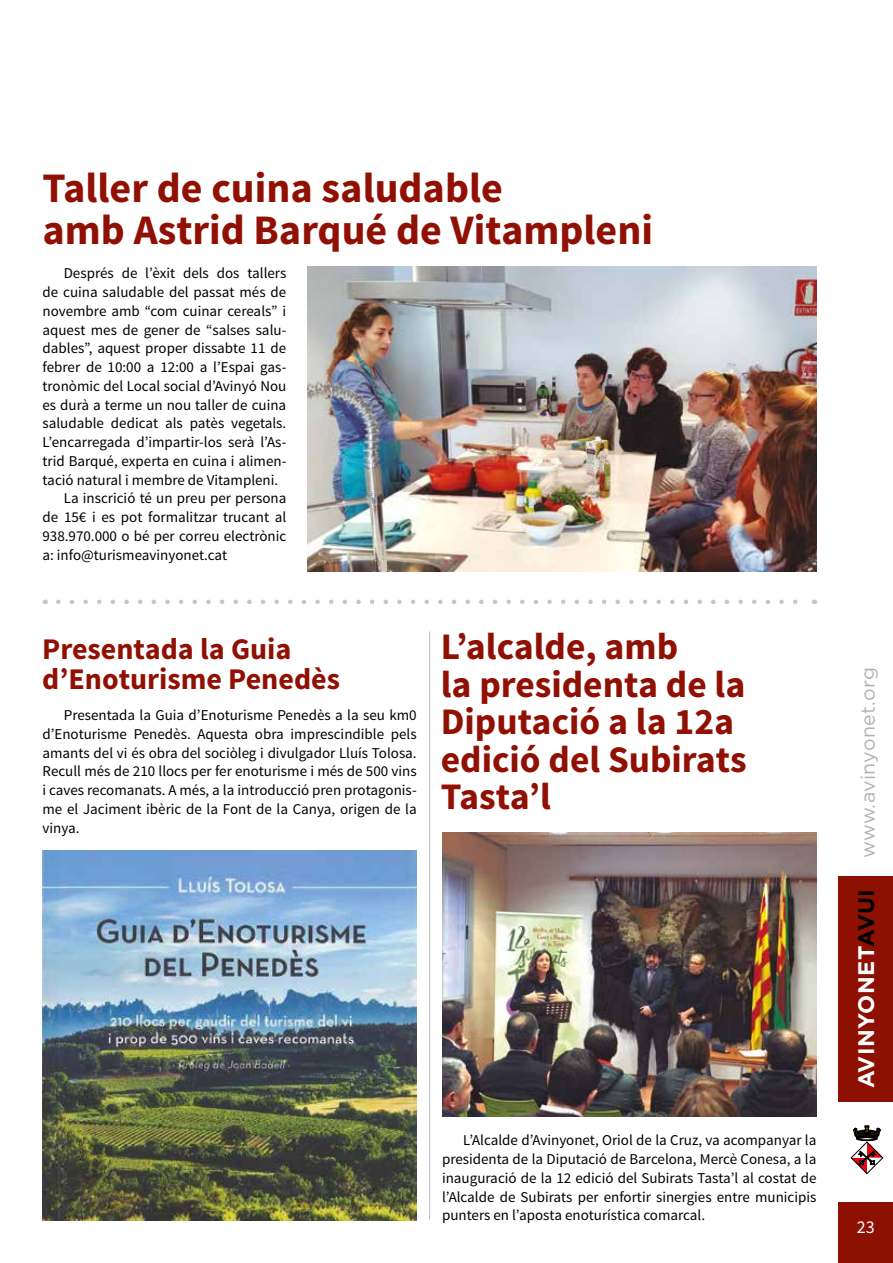
<style>
.page{position:relative;width:893px;height:1263px;background:#fff}
.page>*{position:absolute;margin:0;border:0;box-sizing:border-box;transform-origin:0 0}
.t1{font:700 42px/42px "Source Sans Pro";color:#911004}
.t2{font:700 37.5px/37.5px "Source Sans Pro";color:#911004}
.t3{font:700 30px/30px "Source Sans Pro";color:#911004}
.t4{font:700 22.5px "Gotham";letter-spacing:.02em;color:#fff}
.t5{font:19.5px "Gotham";letter-spacing:.015em;color:#b3b2b2}
.t6{font:18px "Source Sans Pro";color:#fff}
.t7{font:15px/18.8px "Source Sans Pro";color:#000;text-align:justify}
.s1{color:#000}
</style>
<div class="page">
<div style="left:839px;top:1202px;width:54px;height:61px;background:#8d1003"></div>
<div style="left:839px;top:876px;width:54px;height:225px;background:#8d1003"></div>
<svg style="left:850px;top:1125px;width:33px;height:49px"></svg>
<img style="left:308px;top:267px;width:508px;height:305px">
<img style="left:442px;top:832px;width:374px;height:284px">
<svg style="left:58px;top:600px;width:740px;height:4px"></svg>
<hr style="left:429px;top:631px;width:1px;height:588px;background:#b9b7bb">
<img style="left:43px;top:850px;width:374px;height:370px">
<h1 class="t1" style="left:43px;top:168px;width:612px">Taller de cuina saludable<br>amb Astrid Barqué de Vitampleni</h1>
<p class="t7" style="left:64px;top:264px;width:224px">Després de l’èxit dels dos tallers</p>
<p class="t7" style="left:43px;top:283px;width:245px">de cuina saludable del passat més de</p>
<p class="t7" style="left:43px;top:302px;width:245px">novembre amb “com cuinar cereals” i</p>
<p class="t7" style="left:43px;top:320px;width:245px">aquest mes de gener de “salses salu-</p>
<p class="t7" style="left:43px;top:339px;width:245px">dables”, aquest proper dissabte 11 de</p>
<p class="t7" style="left:43px;top:358px;width:245px">febrer de 10:00 a 12:00 a l’Espai gas-</p>
<p class="t7" style="left:43px;top:377px;width:245px">tronòmic del Local social d’Avinyó Nou</p>
<p class="t7" style="left:43px;top:395px;width:245px">es durà a terme un nou taller de cuina</p>
<p class="t7" style="left:43px;top:414px;width:245px">saludable dedicat als patès vegetals.</p>
<p class="t7" style="left:43px;top:433px;width:245px">L’encarregada d’impartir-los serà l’As-</p>
<p class="t7" style="left:43px;top:452px;width:245px">trid Barqué, experta en cuina i alimen-</p>
<p class="t7" style="left:43px;top:470px;width:237px">tació natural i membre de Vitampleni.</p>
<p class="t7" style="left:64px;top:489px;width:224px">La inscrició té un preu per persona</p>
<p class="t7" style="left:43px;top:508px;width:245px">de 15€ i es pot formalitzar trucant al</p>
<p class="t7" style="left:43px;top:527px;width:245px">938.970.000 o bé per correu electrònic</p>
<p class="t7" style="left:43px;top:545px;width:186px">a: info@turismeavinyonet.cat</p>
<h3 class="t3" style="left:42px;top:635px;width:299px">Presentada la Guia d’Enoturisme Penedès</h3>
<p class="t7" style="left:43px;top:706px;width:376px;text-indent:21px">Presentada la Guia d’Enoturisme Penedès a la seu km0 d’Enoturisme Penedès. Aquesta obra imprescindible pels amants del vi és obra del sociòleg i divulgador Lluís Tolosa.<br>Recull més de 210 llocs per fer enoturisme i més de 500 vins i caves recomanats. A més, a la introducció pren protagonis&shy;me el Jaciment ibèric de la Font de la Canya, origen de la vinya.</p>
<h2 class="t2" style="left:441px;top:629px;width:307px">L’alcalde, amb<br>la presidenta de la<br>Diputació a la 12a edició del Subirats<br>Tasta’l</h2>
<p class="t7" style="left:442px;top:1131px;width:376px;text-indent:21px">L’Alcalde d’Avinyonet, Oriol de la Cruz, va acompanyar la presidenta de la Diputació de Barcelona, Mercè Conesa, a la inauguració de la 12 edició del Subirats Tasta’l al costat de l’Alcalde de Subirats per enfortir sinergies entre municipis punters en l’aposta enoturística comarcal.</p>
<h3 class="t5" style="left:857px;top:858px;width:193px;rotate:-90deg">www.avinyonet.org</h3>
<h3 class="t4" style="left:853px;top:1088px;width:201px;rotate:-90deg">AVINYONET<span class="s1">AVUI</span></h3>
<p class="t6" style="left:857px;top:1216px;width:19px">23</p>
</div>
